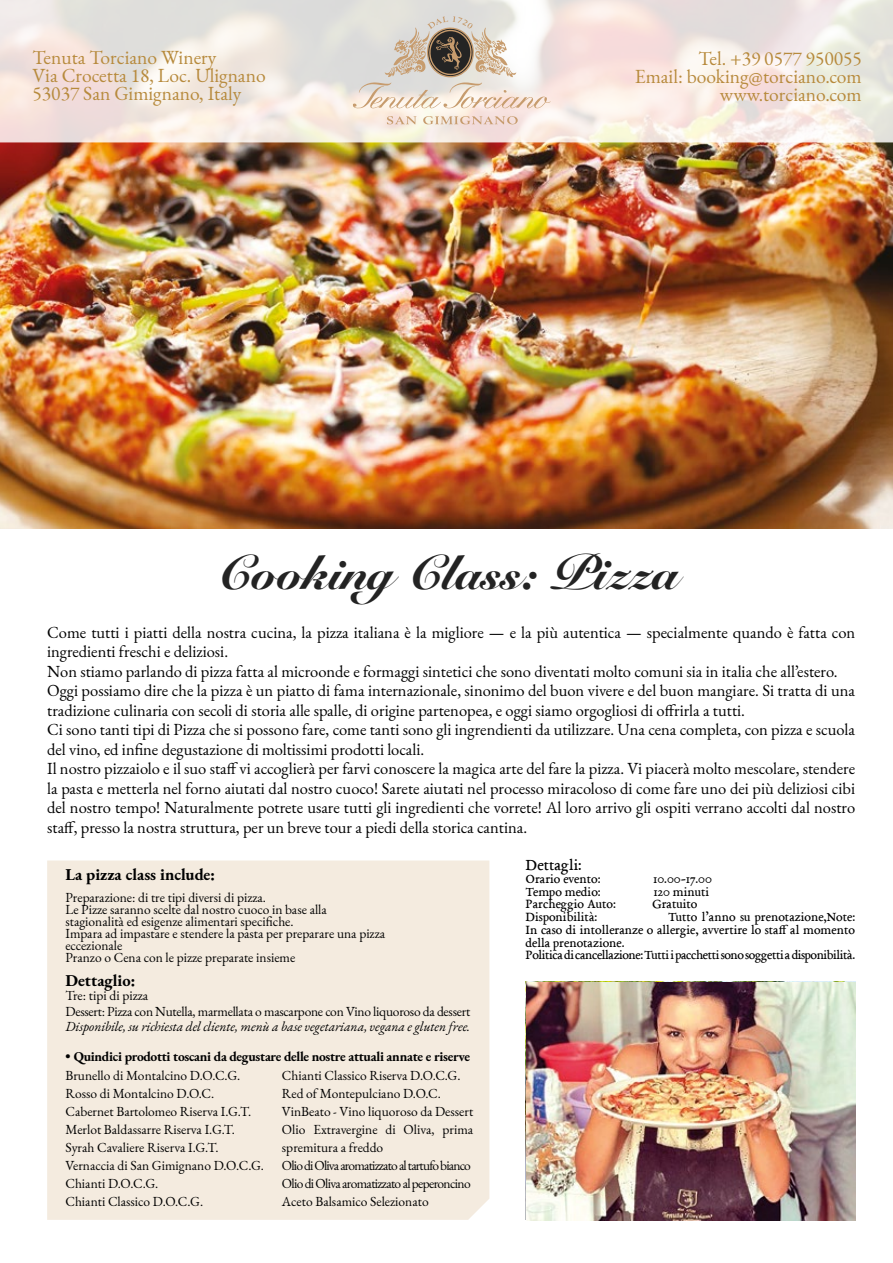
<style>
.page{position:relative;width:893px;height:1263px;background:#fff}
.page>*{position:absolute;margin:0;border:0;box-sizing:border-box;transform-origin:0 0}
.t1{font:48px "Snell Roundhand Black Script";color:#232323}
.t2{font:19.5px/18px "EB Garamond";color:#b78a3c;text-align:right}
.t3{font:16.5px/19.5px "EB Garamond";color:#000}
.t4{font:700 16.5px "EB Garamond";color:#000}
.t5{font:16.5px "EB Garamond 08";color:#000}
.t6{font:13.5px/18px "EB Garamond";color:#000}
.t7{font:13.5px/12.8px "EB Garamond 08";color:#000}
.t8{font:13.5px/16.5px "EB Garamond";letter-spacing:-.02em;color:#000}
.t9{font:italic 13.5px "EB Garamond";color:#000}
.t10{font:700 13.5px "EB Garamond";letter-spacing:-.02em;color:#000}
</style>
<div class="page">
<img style="left:0;top:142px;width:893px;height:387px">
<div style="left:47px;top:860px;width:442px;height:360px;background:#f4ebdf"></div>
<svg style="left:0;top:0;width:893px;height:142px;background:#f0e6e1"></svg>
<svg style="left:353px;top:16px;width:198px;height:93px;background:#d7cec4"></svg>
<svg style="left:387px;top:116px;width:30px;height:9px"></svg>
<svg style="left:423px;top:116px;width:95px;height:9px"></svg>
<img style="left:526px;top:982px;width:330px;height:238px">
<p class="t2" style="left:33px;top:49px;width:235px;text-align:left">Tenuta Torciano Winery<br>Via Crocetta 18, Loc. Ulignano<br>53037 San Gimignano, Italy</p>
<p class="t2" style="left:635px;top:50px;width:229px">Tel. +39 0577 950055<br>Email: booking@torciano.com www.torciano.com</p>
<h1 class="t1" style="left:217px;top:544px;width:463px">Cooking Class: Pizza</h1>
<p class="t3" style="left:47px;top:622px;width:810px">Come tutti i piatti della nostra cucina, la pizza italiana è la migliore — e la più autentica — specialmente quando è fatta con ingredienti freschi e deliziosi.<br>Non stiamo parlando di pizza fatta al microonde e formaggi sintetici che sono diventati molto comuni sia in italia che all’estero.<br>Oggi possiamo dire che la pizza è un piatto di fama internazionale, sinonimo del buon vivere e del buon mangiare. Si tratta di una tradizione culinaria con secoli di storia alle spalle, di origine partenopea, e oggi siamo orgogliosi di offrirla a tutti.<br>Ci sono tanti tipi di Pizza che si possono fare, come tanti sono gli ingrendienti da utilizzare. Una cena completa, con pizza e scuola del vino, ed infine degustazione di moltissimi prodotti locali.<br>Il nostro pizzaiolo e il suo staff vi accoglierà per farvi conoscere la magica arte del fare la pizza. Vi piacerà molto mescolare, stendere la pasta e metterla nel forno aiutati dal nostro cuoco! Sarete aiutati nel processo miracoloso di come fare uno dei più deliziosi cibi del nostro tempo! Naturalmente potrete usare tutti gli ingredienti che vorrete! Al loro arrivo gli ospiti verrano accolti dal nostro staff, presso la nostra struttura, per un breve tour a piedi della storica cantina.</p>
<p class="t4" style="left:65px;top:863px;width:151px">La pizza class include:</p>
<p class="t6" style="left:65px;top:892px;width:321px;line-height:12px">Preparazione: di tre tipi diversi di pizza.<br>Le Pizze saranno scelte dal nostro cuoco in base alla stagionalità ed esigenze alimentari specifiche.<br>Impara ad impastare e stendere la pasta per preparare una pizza eccezionale<br>Pranzo o Cena con le pizze preparate insieme</p>
<p class="t4" style="left:65px;top:969px;width:71px">Dettaglio:</p>
<p class="t8" style="left:65px;top:987px;width:406px">Tre: tipi di pizza<br>Dessert: Pizza con Nutella, marmellata o mascarpone con Vino liquoroso da dessert</p>
<p class="t9" style="left:65px;top:1018px;width:406px">Disponibile, su richiesta del cliente, menù a base vegetariana, vegana e gluten free.</p>
<p class="t10" style="left:65px;top:1047px;width:406px">• Quindici prodotti toscani da degustare delle nostre attuali annate e riserve</p>
<p class="t6" style="left:65px;top:1066px;width:200px">Brunello di Montalcino D.O.C.G.<br>Rosso di Montalcino D.O.C.<br>Cabernet Bartolomeo Riserva I.G.T.<br>Merlot Baldassarre Riserva I.G.T.<br>Syrah Cavaliere Riserva I.G.T.<br>Vernaccia di San Gimignano D.O.C.G.<br>Chianti D.O.C.G.<br>Chianti Classico D.O.C.G.</p>
<p class="t6" style="left:282px;top:1066px;width:193px">Chianti Classico Riserva D.O.C.G.<br>Red of Montepulciano D.O.C.<br>VinBeato - Vino liquoroso da Dessert Olio Extravergine di Oliva, prima spremitura a freddo<br>Olio di Oliva aromatizzato al tartufo bianco Olio di Oliva aromatizzato al peperoncino Aceto Balsamico Selezionato</p>
<p class="t5" style="left:526px;top:854px;width:58px">Dettagli:</p>
<p class="t7" style="left:526px;top:872px;width:76px">Orario evento:</p>
<p class="t7" style="left:654px;top:872px;width:60px">10.00-17.00</p>
<p class="t7" style="left:526px;top:885px;width:77px">Tempo medio:</p>
<p class="t7" style="left:654px;top:885px;width:57px">120 minuti</p>
<p class="t7" style="left:526px;top:898px;width:92px">Parcheggio Auto:</p>
<p class="t7" style="left:652px;top:898px;width:47px">Gratuito</p>
<p class="t7" style="left:526px;top:910px;width:73px">Disponibilità:</p>
<p class="t7" style="left:526px;top:910px;width:331px;text-indent:142px">Tutto l’anno su prenotazione,Note:<br>In caso di intolleranze o allergie, avvertire lo staff al momento della prenotazione.<br>Politica di cancellazione: Tutti i pacchetti sono soggetti a disponibilità.</p>
</div>
